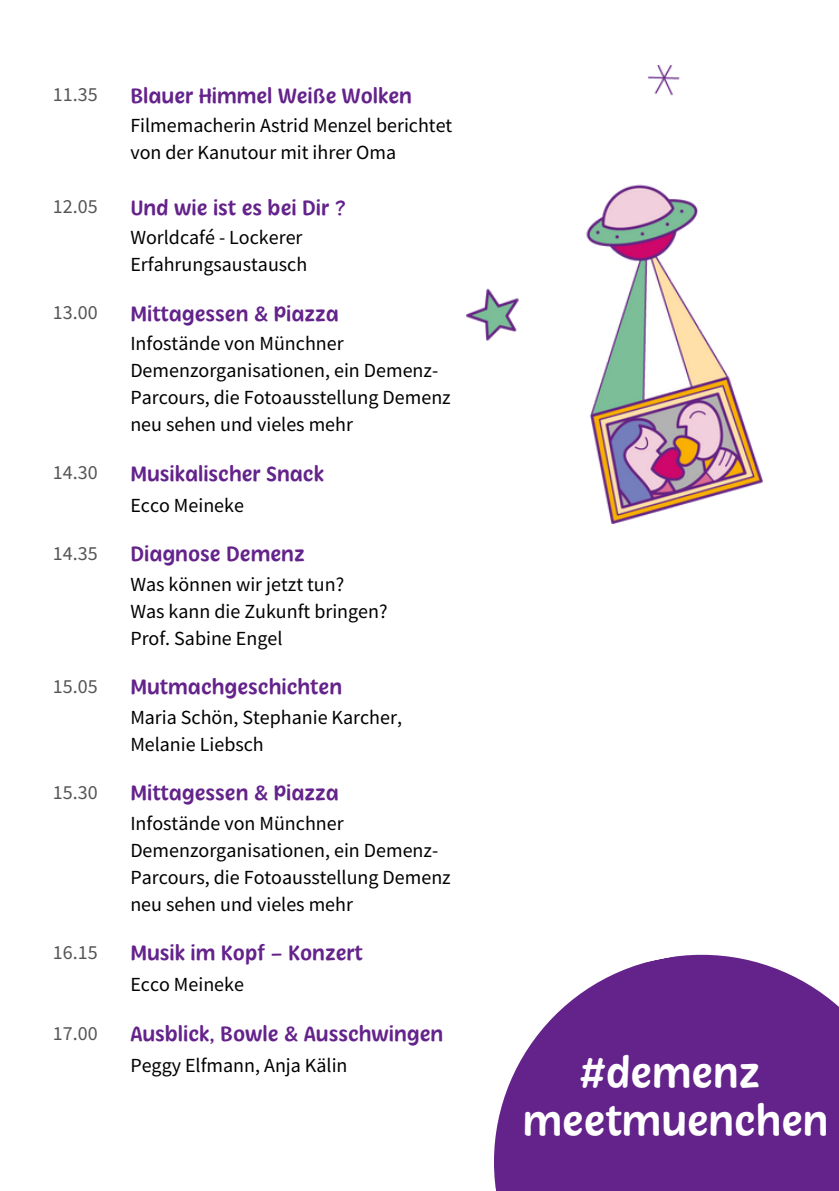
<style>
.page{position:relative;width:839px;height:1191px;background:#fff}
.page>*{position:absolute;margin:0;border:0;box-sizing:border-box;transform-origin:0 0}
.t1{font:600 44px/48px "Herbit";color:#fff;text-align:center}
.t2{font:600 22px "Herbit";color:#64238b}
.t3{font:20px/27px "Source Sans Pro";color:#000}
.t4{font:20px "Source Sans Pro";color:#555}
</style>
<div class="page">
<img style="left:467px;top:66px;width:295px;height:457px">
<svg style="left:494px;top:954px;width:344px;height:237px;background:#7a439c"></svg>
<h2 class="t4" style="left:53px;top:82px;width:46px">11.35</h2>
<p class="t2" style="left:130px;top:81px;width:283px">Blauer Himmel Weiße Wolken</p>
<p class="t3" style="left:130px;top:111px;width:323px">Filmemacherin Astrid Menzel berichtet von der Kanutour mit ihrer Oma</p>
<h2 class="t4" style="left:53px;top:194px;width:46px">12.05</h2>
<p class="t2" style="left:130px;top:193px;width:217px">Und wie ist es bei Dir ?</p>
<p class="t3" style="left:130px;top:223px;width:178px">Worldcafé - Lockerer<br>Erfahrungsaustausch</p>
<p class="t4" style="left:53px;top:300px;width:46px">13.00</p>
<h2 class="t2" style="left:130px;top:299px;width:210px">Mittagessen &amp; Piazza</h2>
<p class="t3" style="left:130px;top:329px;width:322px">Infostände von Münchner<br>Demenzorganisationen, ein Demenz-<br>Parcours, die Fotoausstellung Demenz neu sehen und vieles mehr</p>
<p class="t4" style="left:53px;top:460px;width:46px">14.30</p>
<p class="t2" style="left:130px;top:459px;width:195px">Musikalischer Snack</p>
<h2 class="t3" style="left:130px;top:491px;width:115px">Ecco Meineke</h2>
<p class="t4" style="left:53px;top:540px;width:46px">14.35</p>
<p class="t2" style="left:130px;top:539px;width:176px">Diagnose Demenz</p>
<p class="t3" style="left:130px;top:570px;width:215px">Was können wir jetzt tun?</p>
<p class="t3" style="left:130px;top:597px;width:259px">Was kann die Zukunft bringen?</p>
<h2 class="t3" style="left:130px;top:624px;width:154px">Prof. Sabine Engel</h2>
<p class="t4" style="left:53px;top:673px;width:46px">15.05</p>
<p class="t2" style="left:130px;top:672px;width:213px">Mutmachgeschichten</p>
<h2 class="t3" style="left:130px;top:703px;width:273px">Maria Schön, Stephanie Karcher,<br>Melanie Liebsch</h2>
<p class="t4" style="left:53px;top:779px;width:46px">15.30</p>
<p class="t2" style="left:130px;top:778px;width:210px">Mittagessen &amp; Piazza</p>
<h1 class="t3" style="left:130px;top:809px;width:322px">Infostände von Münchner<br>Demenzorganisationen, ein Demenz-<br>Parcours, die Fotoausstellung Demenz neu sehen und vieles mehr</h1>
<p class="t4" style="left:53px;top:939px;width:46px">16.15</p>
<h2 class="t2" style="left:130px;top:938px;width:234px">Musik im Kopf – Konzert</h2>
<p class="t3" style="left:130px;top:971px;width:115px">Ecco Meineke</p>
<p class="t4" style="left:53px;top:1020px;width:46px">17.00</p>
<h2 class="t2" style="left:130px;top:1019px;width:314px">Ausblick, Bowle &amp; Ausschwingen</h2>
<p class="t3" style="left:130px;top:1052px;width:219px">Peggy Elfmann, Anja Kälin</p>
<p class="t1" style="left:522px;top:1049px;width:307px">#demenz meetmuenchen</p>
</div>
